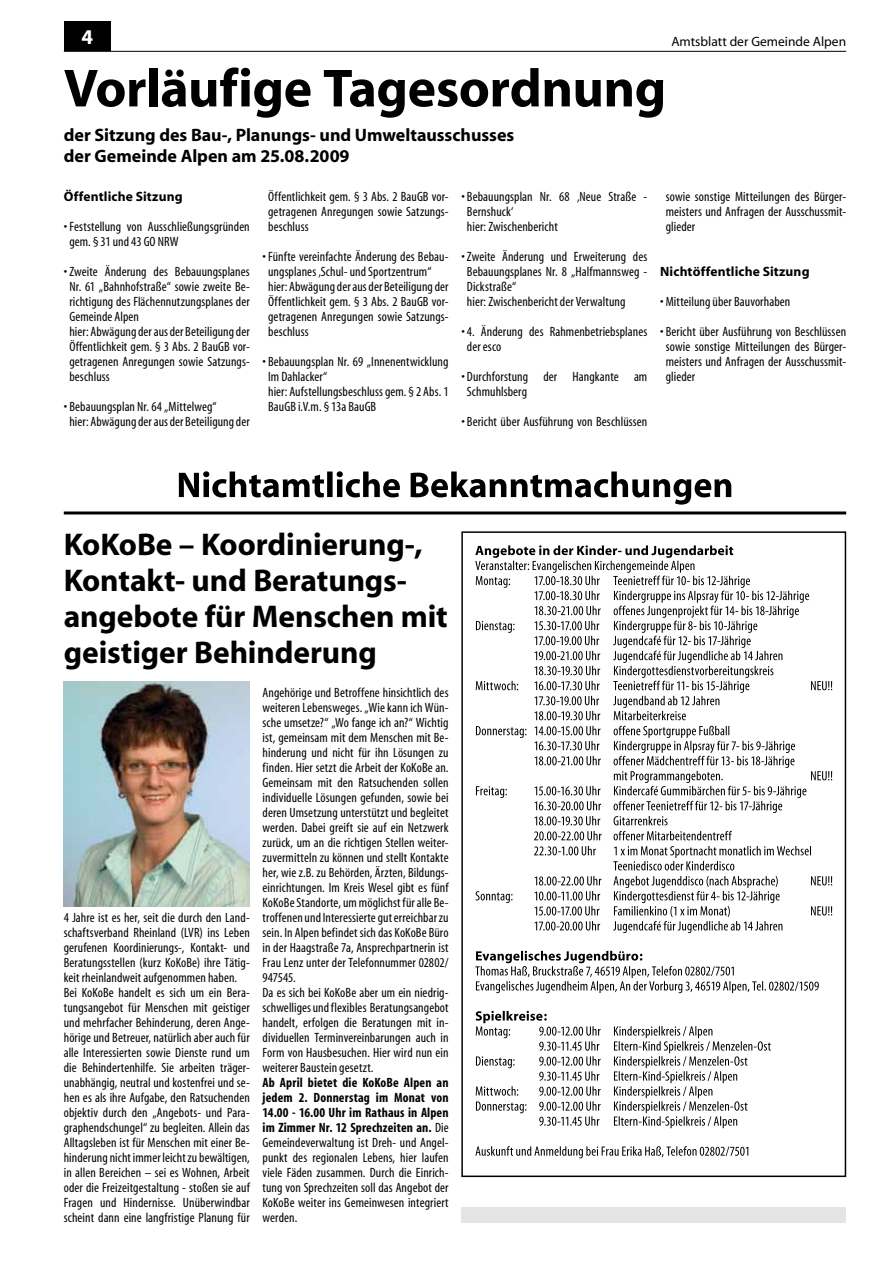
<style>
.page{position:relative;width:893px;height:1263px;background:#fff}
.page>*{position:absolute;margin:0;border:0;box-sizing:border-box;transform-origin:0 0}
.t1{font:700 54px "Myriad";letter-spacing:-.01em;color:#000}
.t2{font:700 31.5px/36px "Myriad";letter-spacing:-.005em;color:#000}
.t3{font:700 21px "Myriad";color:#fff}
.t4{font:700 18px/21.6px "Myriad";color:#000}
.t5{font:condensed 13.5px/15px "Myriad";letter-spacing:.005em;color:#000}
.t6{font:700 13.5px "Myriad";letter-spacing:.01em;color:#000}
.t7{font:13.5px "Myriad";color:#000}
.s1{font-weight:700}
</style>
<div class="page">
<div style="left:64px;top:21px;width:47px;height:30px;background:#000"></div>
<hr style="left:64px;top:51px;width:782px;height:1px;background:#000">
<svg style="left:179px;top:471px;width:552px;height:34px"></svg>
<hr style="left:64px;top:511px;width:782px;height:3px;background:#000">
<img style="left:64px;top:681px;width:186px;height:226px">
<div style="left:461px;top:531px;width:385px;height:646px;border:2px solid #000"></div>
<svg style="left:475px;top:545px;width:357px;height:175px"></svg>
<svg style="left:476px;top:726px;width:356px;height:99px"></svg>
<svg style="left:534px;top:831px;width:198px;height:9px"></svg>
<svg style="left:534px;top:846px;width:277px;height:24px"></svg>
<svg style="left:475px;top:876px;width:357px;height:57px"></svg>
<svg style="left:475px;top:951px;width:344px;height:42px"></svg>
<svg style="left:476px;top:1011px;width:295px;height:117px"></svg>
<svg style="left:475px;top:1146px;width:273px;height:12px"></svg>
<div style="left:461px;top:1207px;width:385px;height:15px;background:#e3e4e4"></div>
<h3 class="t3" style="left:81px;top:26px;width:13px">4</h3>
<p class="t7" style="left:671px;top:35px;width:176px">Amtsblatt der Gemeinde Alpen</p>
<h1 class="t1" style="left:64px;top:60px;width:604px">Vorläufige Tagesordnung</h1>
<h3 class="t4" style="left:64px;top:125px;width:452px">der Sitzung des Bau-, Planungs- und Umweltausschusses der Gemeinde Alpen am 25.08.2009</h3>
<p class="t6" style="left:64px;top:190px;width:120px">Öffentliche Sitzung</p>
<p class="t5" style="left:69px;top:220px;width:182px;text-indent:-6px">• Feststellung von Ausschließungsgründen gem. § 31 und 43 GO NRW</p>
<p class="t5" style="left:69px;top:265px;width:182px;text-indent:-6px">• Zweite Änderung des Bebauungsplanes Nr. 61 „Bahnhofstraße“ sowie zweite Be&shy;richtigung des Flächennutzungsplanes der Gemeinde Alpen<br>hier: Abwägung der aus der Beteiligung der Öffentlichkeit gem. § 3 Abs. 2 BauGB vor&shy;getragenen Anregungen sowie Satzungs&shy;beschluss</p>
<p class="t5" style="left:69px;top:400px;width:182px;text-indent:-6px">• Bebauungsplan Nr. 64 „Mittelweg“<br>hier: Abwägung der aus der Beteiligung der</p>
<p class="t5" style="left:268px;top:190px;width:182px;text-align:justify">Öffentlichkeit gem. § 3 Abs. 2 BauGB vor&shy;getragenen Anregungen sowie Satzungs&shy;beschluss</p>
<p class="t5" style="left:268px;top:250px;width:182px;text-indent:-6px">• Fünfte vereinfachte Änderung des Bebau&shy;ungsplanes ‚Schul- und Sportzentrum“ hier: Abwägung der aus der Beteiligung der Öffentlichkeit gem. § 3 Abs. 2 BauGB vor&shy;getragenen Anregungen sowie Satzungs&shy;beschluss</p>
<p class="t5" style="left:268px;top:355px;width:182px;text-indent:-6px">• Bebauungsplan Nr. 69 „Innenentwicklung<br>Im Dahlacker“<br>hier: Aufstellungsbeschluss gem. § 2 Abs. 1<br>BauGB i.V.m. § 13a BauGB</p>
<p class="t5" style="left:467px;top:190px;width:182px;text-indent:-6px">• Bebauungsplan Nr. 68 ‚Neue Straße -<br>Bernshuck‘<br>hier: Zwischenbericht</p>
<p class="t5" style="left:467px;top:250px;width:182px;text-indent:-6px">• Zweite Änderung und Erweiterung des<br>Bebauungsplanes Nr. 8 „Halfmannsweg -<br>Dickstraße“<br>hier: Zwischenbericht der Verwaltung</p>
<p class="t5" style="left:467px;top:325px;width:182px;text-indent:-6px">• 4. Änderung des Rahmenbetriebsplanes der esco</p>
<p class="t5" style="left:467px;top:370px;width:182px;text-indent:-6px">• Durchforstung der Hangkante am<br>Schmuhlsberg</p>
<p class="t5" style="left:461px;top:415px;width:188px">• Bericht über Ausführung von Beschlüssen</p>
<p class="t5" style="left:666px;top:190px;width:182px;text-align:justify">sowie sonstige Mitteilungen des Bürger&shy;meisters und Anfragen der Ausschussmit&shy;glieder</p>
<p class="t6" style="left:660px;top:265px;width:151px">Nichtöffentliche Sitzung</p>
<p class="t5" style="left:660px;top:295px;width:132px">• Mitteilung über Bauvorhaben</p>
<p class="t5" style="left:666px;top:325px;width:182px;text-align:justify;text-indent:-6px">• Bericht über Ausführung von Beschlüssen sowie sonstige Mitteilungen des Bürger&shy;meisters und Anfragen der Ausschussmit&shy;glieder</p>
<h2 class="t2" style="left:64px;top:527px;width:386px">KoKoBe – Koordinierung-,<br>Kontakt- und Beratungs&shy;angebote für Menschen mit geistiger Behinderung</h2>
<p class="t5" style="left:64px;top:910px;width:188px">4 Jahre ist es her, seit die durch den Land&shy;schaftsverband Rheinland (LVR) ins Leben gerufenen Koordinierungs-, Kontakt- und Beratungsstellen (kurz KoKoBe) ihre Tätig&shy;keit rheinlandweit aufgenommen haben.<br>Bei KoKoBe handelt es sich um ein Bera&shy;tungsangebot für Menschen mit geistiger und mehrfacher Behinderung, deren Ange&shy;hörige und Betreuer, natürlich aber auch für alle Interessierten sowie Dienste rund um die Behindertenhilfe. Sie arbeiten träger&shy;unabhängig, neutral und kostenfrei und se&shy;hen es als ihre Aufgabe, den Ratsuchenden objektiv durch den „Angebots- und Para&shy;graphendschungel“ zu begleiten. Allein das Alltagsleben ist für Menschen mit einer Be&shy;hinderung nicht immer leicht zu bewältigen, in allen Bereichen – sei es Wohnen, Arbeit oder die Freizeitgestaltung - stoßen sie auf Fragen und Hindernisse. Unüberwindbar scheint dann eine langfristige Planung für</p>
<p class="t5" style="left:263px;top:685px;width:188px">Angehörige und Betroffene hinsichtlich des weiteren Lebensweges. „Wie kann ich Wün&shy;sche umsetze?“ „Wo fange ich an?“ Wichtig ist, gemeinsam mit dem Menschen mit Be&shy;hinderung und nicht für ihn Lösungen zu finden. Hier setzt die Arbeit der KoKoBe an.<br>Gemeinsam mit den Ratsuchenden sollen individuelle Lösungen gefunden, sowie bei deren Umsetzung unterstützt und begleitet werden. Dabei greift sie auf ein Netzwerk zurück, um an die richtigen Stellen weiter&shy;zuvermitteln zu können und stellt Kontakte her, wie z.B. zu Behörden, Ärzten, Bildungs&shy;einrichtungen. Im Kreis Wesel gibt es fünf KoKoBe Standorte, um möglichst für alle Be&shy;troffenen und Interessierte gut erreichbar zu sein. In Alpen befindet sich das KoKoBe Büro in der Haagstraße 7a, Ansprechpartnerin ist Frau Lenz unter der Telefonnummer 02802/ 947545.<br>Da es sich bei KoKoBe aber um ein niedrig&shy;schwelliges und flexibles Beratungsangebot handelt, erfolgen die Beratungen mit in&shy;dividuellen Terminvereinbarungen auch in Form von Hausbesuchen. Hier wird nun ein weiterer Baustein gesetzt.</p>
<p class="t5" style="left:263px;top:1075px;width:188px;text-align:justify"><span class="s1">Ab April bietet die KoKoBe Alpen an jedem 2. Donnerstag im Monat von 14.00 - 16.00 Uhr im Rathaus in Alpen im Zimmer Nr. 12 Sprechzeiten an.</span> Die Gemeindeverwaltung ist Dreh- und Angel&shy;punkt des regionalen Lebens, hier laufen viele Fäden zusammen. Durch die Einrich&shy;tung von Sprechzeiten soll das Angebot der KoKoBe weiter ins Gemeinwesen integriert werden.</p>
</div>
